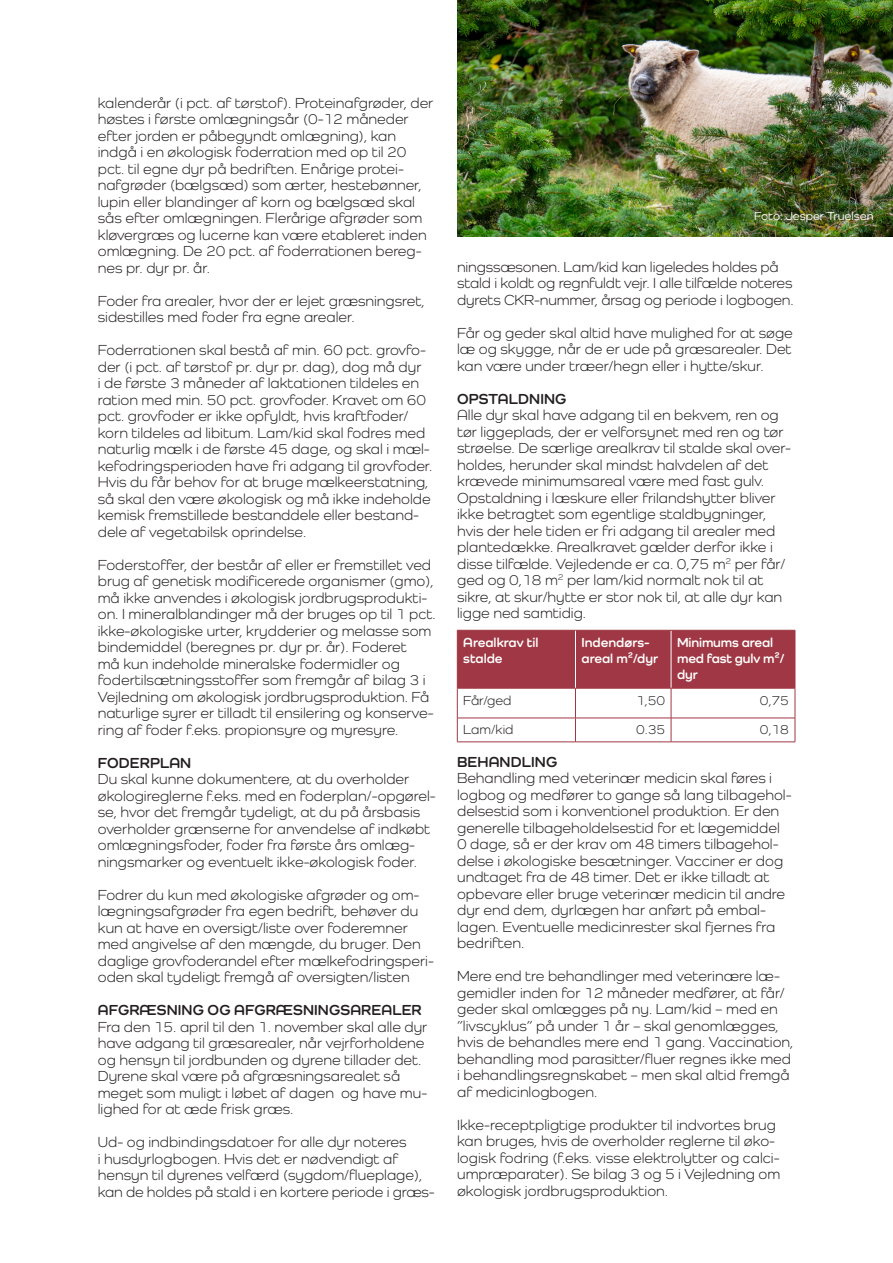
<style>
.page{position:relative;width:893px;height:1263px;background:#fff}
.page>*{position:absolute;margin:0;border:0;box-sizing:border-box;transform-origin:0 0}
.brød{font:15px/16.5px "Como";color:#231f20}
.Mellemrubrik_sort{font:700 15px "Como";letter-spacing:.01em;color:#231f20}
.brød-2{font:700 13.5px/16.2px "Como";letter-spacing:-.01em;color:#fff}
.brødtekst{font:13.5px "Como";color:#231f20}
.Mellemrubrik{font:700 13.5px/16.2px "Como";color:#fff}
.brød-3{font:500 12px "Como";color:#fff}
</style>
<div class="page">
<img style="left:457px;top:0;width:436px;height:237px">
<div style="left:458px;top:631px;width:337px;height:57px;background:#9f3844"></div>
<hr style="left:575px;top:630px;width:1px;height:58px;background:#fff">
<hr style="left:671px;top:630px;width:1px;height:58px;background:#fff">
<hr style="left:457px;top:688px;width:118px;height:1px;background:#9f3844">
<hr style="left:575px;top:688px;width:96px;height:1px;background:#9f3844">
<hr style="left:575px;top:688px;width:1px;height:30px;background:#9f3844">
<hr style="left:671px;top:688px;width:124px;height:1px;background:#9f3844">
<hr style="left:671px;top:688px;width:1px;height:30px;background:#9f3844">
<hr style="left:457px;top:718px;width:118px;height:1px;background:#9f3844">
<hr style="left:575px;top:718px;width:96px;height:1px;background:#9f3844">
<svg style="left:575px;top:718px;width:1px;height:24px"></svg>
<hr style="left:671px;top:718px;width:124px;height:1px;background:#9f3844">
<svg style="left:671px;top:718px;width:1px;height:24px"></svg>
<hr style="left:457px;top:742px;width:118px;height:1px;background:#9f3844">
<hr style="left:575px;top:742px;width:96px;height:1px;background:#9f3844">
<hr style="left:671px;top:742px;width:124px;height:1px;background:#9f3844">
<hr style="left:457px;top:630px;width:118px;height:1px;background:#9f3844">
<hr style="left:457px;top:630px;width:1px;height:58px;background:#9f3844">
<hr style="left:575px;top:630px;width:96px;height:1px;background:#9f3844">
<hr style="left:671px;top:630px;width:124px;height:1px;background:#9f3844">
<hr style="left:795px;top:630px;width:1px;height:58px;background:#9f3844">
<hr style="left:457px;top:688px;width:1px;height:30px;background:#9f3844">
<hr style="left:795px;top:688px;width:1px;height:30px;background:#9f3844">
<svg style="left:457px;top:718px;width:1px;height:24px"></svg>
<svg style="left:795px;top:718px;width:1px;height:24px"></svg>
<p class="brød" style="left:98px;top:94px;width:337px">kalenderår (i pct. af tørstof). Proteinafgrøder, der høstes i første omlægningsår (0-12 måneder efter jorden er påbegyndt omlægning), kan indgå i en økologisk foderration med op til 20 pct. til egne dyr på bedriften. Enårige protei&shy;nafgrøder (bælgsæd) som ærter, hestebønner, lupin eller blandinger af korn og bælgsæd skal sås efter omlægningen. Flerårige afgrøder som kløvergræs og lucerne kan være etableret inden omlægning. De 20 pct. af foderrationen bereg&shy;nes pr. dyr pr. år.</p>
<p class="brød" style="left:98px;top:292px;width:329px">Foder fra arealer, hvor der er lejet græsningsret, sidestilles med foder fra egne arealer.</p>
<p class="brød" style="left:98px;top:342px;width:336px">Foderrationen skal bestå af min. 60 pct. grovfo&shy;der (i pct. af tørstof pr. dyr pr. dag), dog må dyr<br>i de første 3 måneder af laktationen tildeles en ration med min. 50 pct. grovfoder. Kravet om 60 pct. grovfoder er ikke opfyldt, hvis kraftfoder/ korn tildeles ad libitum. Lam/kid skal fodres med naturlig mælk i de første 45 dage, og skal i mæl&shy;kefodringsperioden have fri adgang til grovfoder.<br>Hvis du får behov for at bruge mælkeerstatning, så skal den være økologisk og må ikke indeholde kemisk fremstillede bestanddele eller bestand&shy;dele af vegetabilsk oprindelse.</p>
<p class="brød" style="left:98px;top:556px;width:339px">Foderstoffer, der består af eller er fremstillet ved brug af genetisk modificerede organismer (gmo), må ikke anvendes i økologisk jordbrugsprodukti&shy;on. I mineralblandinger må der bruges op til 1 pct. ikke-økologiske urter, krydderier og melasse som bindemiddel (beregnes pr. dyr pr. år). Foderet<br>må kun indeholde mineralske fodermidler og fodertilsætningsstoffer som fremgår af bilag 3 i Vejledning om økologisk jordbrugsproduktion. Få naturlige syrer er tilladt til ensilering og konserve&shy;ring af foder f.eks. propionsyre og myresyre.</p>
<p class="Mellemrubrik_sort" style="left:98px;top:753px;width:95px">FODERPLAN</p>
<p class="brød" style="left:98px;top:771px;width:340px">Du skal kunne dokumentere, at du overholder økologireglerne f.eks. med en foderplan/-opgørel&shy;se, hvor det fremgår tydeligt, at du på årsbasis overholder grænserne for anvendelse af indkøbt omlægningsfoder, foder fra første års omlæg&shy;ningsmarker og eventuelt ikke-økologisk foder.</p>
<p class="brød" style="left:98px;top:886px;width:338px">Fodrer du kun med økologiske afgrøder og om&shy;lægningsafgrøder fra egen bedrift, behøver du kun at have en oversigt/liste over foderemner med angivelse af den mængde, du bruger. Den daglige grovfoderandel efter mælkefodringsperi&shy;oden skal tydeligt fremgå af oversigten/listen</p>
<p class="Mellemrubrik_sort" style="left:98px;top:1001px;width:325px">AFGRÆSNING OG AFGRÆSNINGSAREALER</p>
<p class="brød" style="left:98px;top:1018px;width:331px">Fra den 15. april til den 1. november skal alle dyr have adgang til græsarealer, når vejrforholdene og hensyn til jordbunden og dyrene tillader det.<br>Dyrene skal være på afgræsningsarealet så meget som muligt i løbet af dagen og have mu&shy;lighed for at æde frisk græs.</p>
<p class="brød" style="left:98px;top:1134px;width:338px">Ud- og indbindingsdatoer for alle dyr noteres<br>i husdyrlogbogen. Hvis det er nødvendigt af hensyn til dyrenes velfærd (sygdom/flueplage), kan de holdes på stald i en kortere periode i græs-</p>
<p class="brød-3" style="left:754px;top:209px;width:121px">Foto: Jesper Truelsen</p>
<p class="brød" style="left:457px;top:258px;width:338px">ningssæsonen. Lam/kid kan ligeledes holdes på stald i koldt og regnfuldt vejr. I alle tilfælde noteres dyrets CKR-nummer, årsag og periode i logbogen.</p>
<p class="brød" style="left:457px;top:324px;width:337px;text-align:justify">Får og geder skal altid have mulighed for at søge læ og skygge, når de er ude på græsarealer. Det kan være under træer/hegn eller i hytte/skur.</p>
<p class="Mellemrubrik_sort" style="left:457px;top:389px;width:111px">OPSTALDNING</p>
<p class="brød" style="left:457px;top:407px;width:336px">Alle dyr skal have adgang til en bekvem, ren og tør liggeplads, der er velforsynet med ren og tør strøelse. De særlige arealkrav til stalde skal over&shy;holdes, herunder skal mindst halvdelen af det krævede minimumsareal være med fast gulv.</p>
<p class="brød" style="left:457px;top:489px;width:330px">Opstaldning i læskure eller frilandshytter bliver ikke betragtet som egentlige staldbygninger, hvis der hele tiden er fri adgang til arealer med plantedække. Arealkravet gælder derfor ikke i disse tilfælde. Vejledende er ca. 0,75 m<sup>2</sup> per får/ ged og 0,18 m<sup>2</sup> per lam/kid normalt nok til at sikre, at skur/hytte er stor nok til, at alle dyr kan ligge ned samtidig.</p>
<p class="Mellemrubrik" style="left:463px;top:634px;width:77px">Arealkrav til stalde</p>
<p class="brød-2" style="left:581px;top:634px;width:78px">Indendørs&shy;areal m²/dyr</p>
<p class="brød-2" style="left:677px;top:634px;width:109px">Minimums areal med fast gulv m²/ dyr</p>
<p class="brødtekst" style="left:463px;top:692px;width:50px">Får/ged</p>
<p class="brødtekst" style="left:636px;top:692px;width:31px">1,50</p>
<p class="brødtekst" style="left:760px;top:692px;width:31px">0,75</p>
<p class="brødtekst" style="left:463px;top:722px;width:52px">Lam/kid</p>
<p class="brødtekst" style="left:636px;top:722px;width:31px">0.35</p>
<p class="brødtekst" style="left:760px;top:722px;width:31px">0,18</p>
<p class="Mellemrubrik_sort" style="left:457px;top:752px;width:102px">BEHANDLING</p>
<p class="brød" style="left:457px;top:770px;width:336px">Behandling med veterinær medicin skal føres i logbog og medfører to gange så lang tilbagehol&shy;delsestid som i konventionel produktion. Er den generelle tilbageholdelsestid for et lægemiddel 0 dage, så er der krav om 48 timers tilbagehol&shy;delse i økologiske besætninger. Vacciner er dog undtaget fra de 48 timer. Det er ikke tilladt at opbevare eller bruge veterinær medicin til andre dyr end dem, dyrlægen har anført på embal&shy;lagen. Eventuelle medicinrester skal fjernes fra bedriften.</p>
<p class="brød" style="left:457px;top:968px;width:338px">Mere end tre behandlinger med veterinære læ&shy;gemidler inden for 12 måneder medfører, at får/ geder skal omlægges på ny. Lam/kid – med en ”livscyklus” på under 1 år – skal genomlægges, hvis de behandles mere end 1 gang. Vaccination, behandling mod parasitter/fluer regnes ikke med i behandlingsregnskabet – men skal altid fremgå af medicinlogbogen.</p>
<p class="brød" style="left:457px;top:1116px;width:325px">Ikke-receptpligtige produkter til indvortes brug kan bruges, hvis de overholder reglerne til øko&shy;logisk fodring (f.eks. visse elektrolytter og calci&shy;umpræparater). Se bilag 3 og 5 i Vejledning om økologisk jordbrugsproduktion.</p>
</div>
